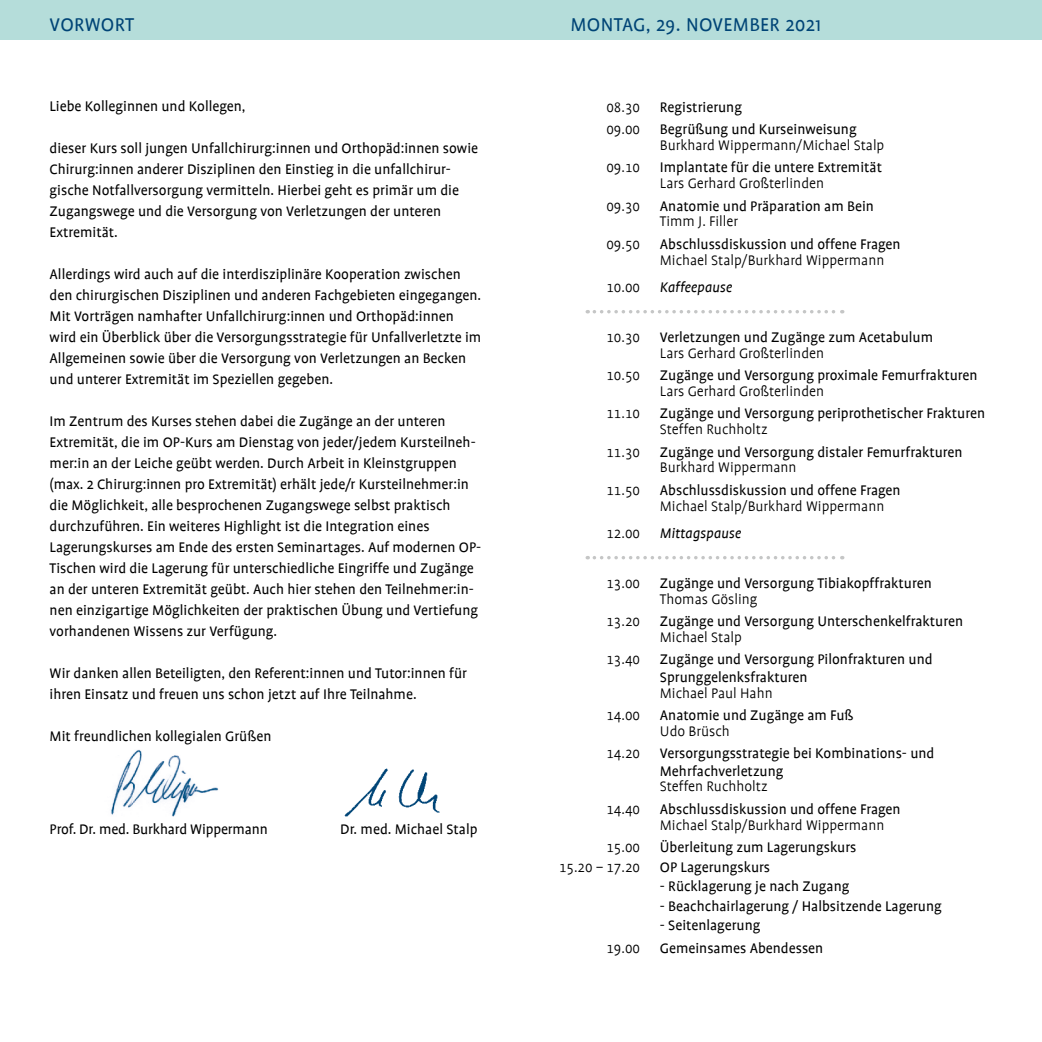
<style>
.page{position:relative;width:1042px;height:1042px;background:#fff}
.page>*{position:absolute;margin:0;border:0;box-sizing:border-box;transform-origin:0 0}
.t1{font:21px "Profile";letter-spacing:.015em;color:#004476}
.t2{font:15.75px/21px "Profile";color:#000}
.t3{font:300 15.75px "Profile";color:#000}
.t4{font:300 15.75px "Profile SC";color:#000}
.t5{font:italic 15.75px "Profile";color:#000}
</style>
<div class="page">
<div style="left:0;top:0;width:1042px;height:40px;background:#b5ddda"></div>
<svg style="left:594px;top:310px;width:249px;height:3px"></svg>
<svg style="left:594px;top:556px;width:249px;height:3px"></svg>
<img style="left:111px;top:749px;width:108px;height:68px">
<img style="left:344px;top:768px;width:96px;height:49px">
<h1 class="t1" style="left:50px;top:14px;width:86px">VORWORT</h1>
<h1 class="t1" style="left:570px;top:14px;width:252px">MONTAG, 29. NOVEMBER 2021</h1>
<p class="t2" style="left:50px;top:96px;width:197px">Liebe Kolleginnen und Kollegen,</p>
<p class="t2" style="left:50px;top:138px;width:430px">dieser Kurs soll jungen Unfallchirurg:innen und Orthopäd:innen sowie Chirurg:innen anderer Disziplinen den Einstieg in die unfallchirur&shy;gische Notfallversorgung vermitteln. Hierbei geht es primär um die Zugangswege und die Versorgung von Verletzungen der unteren Extremität.</p>
<p class="t2" style="left:50px;top:264px;width:433px">Allerdings wird auch auf die interdisziplinäre Kooperation zwischen den chirurgischen Disziplinen und anderen Fachgebieten eingegangen.<br>Mit Vorträgen namhafter Unfallchirurg:innen und Orthopäd:innen wird ein Überblick über die Versorgungsstrategie für Unfallverletzte im Allgemeinen sowie über die Versorgung von Verletzungen an Becken und unterer Extremität im Speziellen gegeben.</p>
<p class="t2" style="left:50px;top:411px;width:433px">Im Zentrum des Kurses stehen dabei die Zugänge an der unteren Extremität, die im OP-Kurs am Dienstag von jeder/jedem Kursteilneh&shy;mer:in an der Leiche geübt werden. Durch Arbeit in Kleinstgruppen (max. 2 Chirurg:innen pro Extremität) erhält jede/r Kursteilnehmer:in die Möglichkeit, alle besprochenen Zugangswege selbst praktisch durchzuführen. Ein weiteres Highlight ist die Integration eines Lagerungskurses am Ende des ersten Seminartages. Auf modernen OP-Tischen wird die Lagerung für unterschiedliche Eingriffe und Zugänge an der unteren Extremität geübt. Auch hier stehen den Teilnehmer:in&shy;nen einzigartige Möglichkeiten der praktischen Übung und Vertiefung vorhandenen Wissens zur Verfügung.</p>
<p class="t2" style="left:50px;top:663px;width:419px">Wir danken allen Beteiligten, den Referent:innen und Tutor:innen für ihren Einsatz und freuen uns schon jetzt auf Ihre Teilnahme.</p>
<p class="t2" style="left:50px;top:726px;width:223px">Mit freundlichen kollegialen Grüßen</p>
<p class="t2" style="left:50px;top:819px;width:220px">Prof. Dr. med. Burkhard Wippermann</p>
<p class="t2" style="left:340px;top:819px;width:139px">Dr. med. Michael Stalp</p>
<p class="t4" style="left:606px;top:99px;width:35px">08.30</p>
<p class="t2" style="left:660px;top:96px;width:84px">Registrierung</p>
<p class="t4" style="left:606px;top:121px;width:35px">09.00</p>
<p class="t2" style="left:660px;top:119px;width:198px">Begrüßung und Kurseinweisung</p>
<p class="t3" style="left:660px;top:137px;width:226px">Burkhard Wippermann/Michael Stalp</p>
<p class="t4" style="left:606px;top:159px;width:35px">09.10</p>
<p class="t2" style="left:660px;top:157px;width:224px">Implantate für die untere Extremität</p>
<p class="t3" style="left:660px;top:175px;width:166px">Lars Gerhard Großterlinden</p>
<p class="t4" style="left:606px;top:198px;width:35px">09.30</p>
<p class="t2" style="left:660px;top:195px;width:215px">Anatomie und Präparation am Bein</p>
<p class="t3" style="left:660px;top:213px;width:80px">Timm J. Filler</p>
<p class="t4" style="left:606px;top:236px;width:35px">09.50</p>
<p class="t2" style="left:660px;top:234px;width:242px">Abschlussdiskussion und offene Fragen</p>
<p class="t3" style="left:660px;top:252px;width:226px">Michael Stalp/Burkhard Wippermann</p>
<p class="t4" style="left:606px;top:279px;width:35px">10.00</p>
<p class="t5" style="left:660px;top:279px;width:74px">Kaffeepause</p>
<p class="t4" style="left:606px;top:329px;width:35px">10.30</p>
<p class="t2" style="left:660px;top:327px;width:275px">Verletzungen und Zugänge zum Acetabulum</p>
<p class="t3" style="left:660px;top:345px;width:166px">Lars Gerhard Großterlinden</p>
<p class="t4" style="left:606px;top:367px;width:35px">10.50</p>
<p class="t2" style="left:660px;top:365px;width:319px">Zugänge und Versorgung proximale Femurfrakturen</p>
<p class="t3" style="left:660px;top:383px;width:166px">Lars Gerhard Großterlinden</p>
<p class="t4" style="left:606px;top:405px;width:35px">11.10</p>
<p class="t2" style="left:660px;top:403px;width:327px">Zugänge und Versorgung periprothetischer Frakturen</p>
<p class="t3" style="left:660px;top:421px;width:109px">Steffen Ruchholtz</p>
<p class="t4" style="left:606px;top:444px;width:35px">11.30</p>
<p class="t2" style="left:660px;top:441px;width:304px">Zugänge und Versorgung distaler Femurfrakturen</p>
<p class="t3" style="left:660px;top:459px;width:138px">Burkhard Wippermann</p>
<p class="t4" style="left:606px;top:482px;width:35px">11.50</p>
<p class="t2" style="left:660px;top:479px;width:242px">Abschlussdiskussion und offene Fragen</p>
<p class="t3" style="left:660px;top:498px;width:226px">Michael Stalp/Burkhard Wippermann</p>
<p class="t4" style="left:606px;top:525px;width:35px">12.00</p>
<p class="t5" style="left:660px;top:525px;width:83px">Mittagspause</p>
<p class="t4" style="left:606px;top:575px;width:35px">13.00</p>
<p class="t2" style="left:660px;top:572px;width:273px">Zugänge und Versorgung Tibiakopffrakturen</p>
<p class="t3" style="left:660px;top:591px;width:99px">Thomas Gösling</p>
<p class="t4" style="left:606px;top:613px;width:35px">13.20</p>
<p class="t2" style="left:660px;top:611px;width:305px">Zugänge und Versorgung Unterschenkelfrakturen</p>
<p class="t3" style="left:660px;top:629px;width:83px">Michael Stalp</p>
<p class="t4" style="left:606px;top:651px;width:35px">13.40</p>
<p class="t2" style="left:660px;top:651px;width:274px;line-height:17.5px">Zugänge und Versorgung Pilonfrakturen und<br>Sprunggelenksfrakturen</p>
<p class="t3" style="left:660px;top:684px;width:114px">Michael Paul Hahn</p>
<p class="t4" style="left:606px;top:707px;width:35px">14.00</p>
<p class="t2" style="left:660px;top:705px;width:195px">Anatomie und Zugänge am Fuß</p>
<p class="t3" style="left:660px;top:723px;width:71px">Udo Brüsch</p>
<p class="t4" style="left:606px;top:745px;width:35px">14.20</p>
<p class="t2" style="left:660px;top:745px;width:276px;line-height:17.5px">Versorgungsstrategie bei Kombinations- und<br>Mehrfachverletzung</p>
<p class="t3" style="left:660px;top:778px;width:109px">Steffen Ruchholtz</p>
<p class="t4" style="left:606px;top:801px;width:35px">14.40</p>
<p class="t2" style="left:660px;top:799px;width:242px">Abschlussdiskussion und offene Fragen</p>
<p class="t3" style="left:660px;top:817px;width:226px">Michael Stalp/Burkhard Wippermann</p>
<p class="t4" style="left:606px;top:839px;width:35px">15.00</p>
<p class="t2" style="left:660px;top:837px;width:198px">Überleitung zum Lagerungskurs</p>
<p class="t4" style="left:559px;top:859px;width:83px">15.20 – 17.20</p>
<p class="t2" style="left:660px;top:856px;width:112px">OP Lagerungskurs</p>
<p class="t2" style="left:660px;top:876px;width:191px">- Rücklagerung je nach Zugang</p>
<p class="t2" style="left:660px;top:895px;width:283px">- Beachchairlagerung / Halbsitzende Lagerung</p>
<p class="t2" style="left:660px;top:915px;width:102px">- Seitenlagerung</p>
<p class="t4" style="left:606px;top:939px;width:35px">19.00</p>
<p class="t2" style="left:660px;top:937px;width:165px">Gemeinsames Abendessen</p>
</div>
